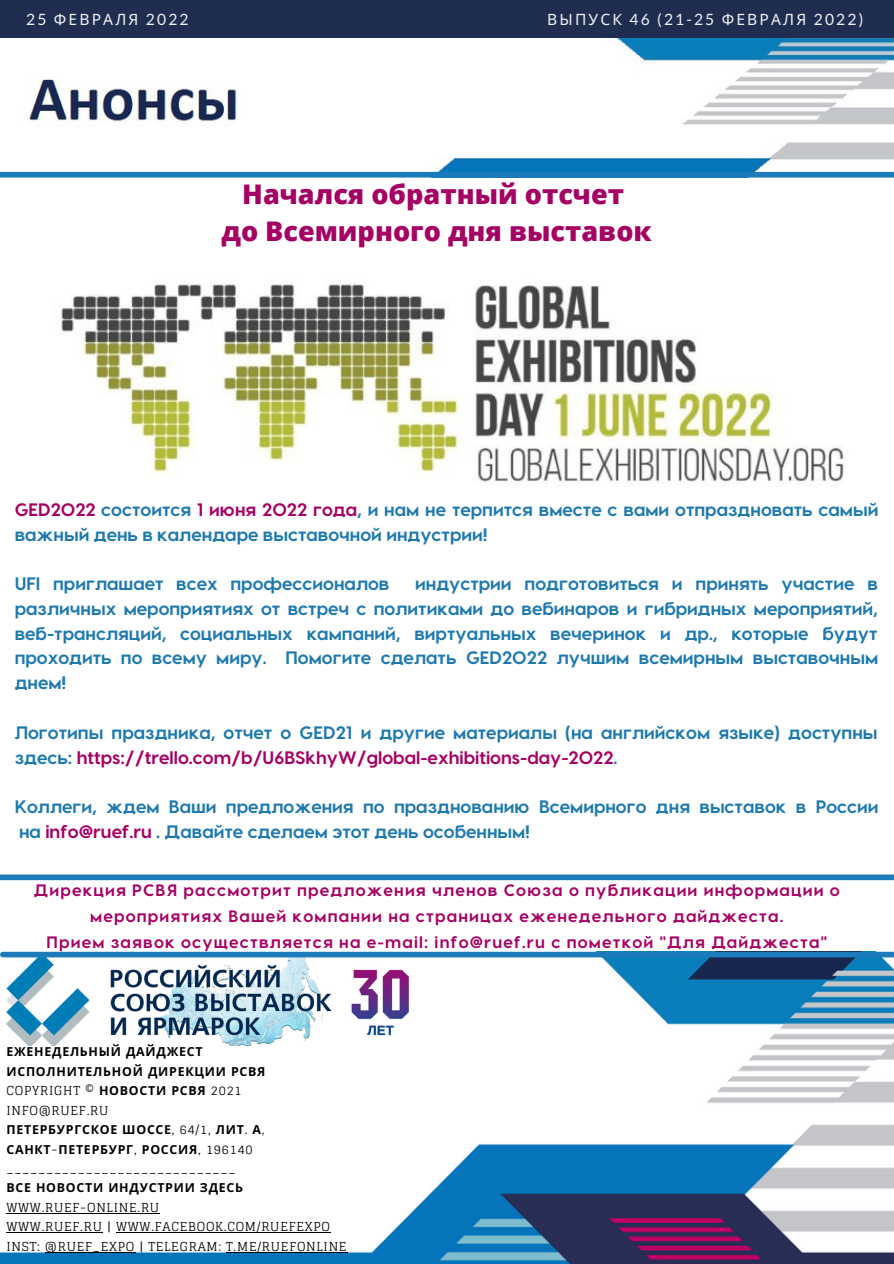
<style>
.page{position:relative;width:894px;height:1264px;background:#fff}
.page>*{position:absolute;margin:0;border:0;box-sizing:border-box;transform-origin:0 0}
.t1{font:800 27px "Open Sans";color:#a50064}
.t2{font:700 18px/24.8px "Visby CF";color:#1e79ae}
.t3{font:700 16.5px/26px "Visby CF";letter-spacing:.07em;color:#a50064;text-align:center}
.t4{font:15.6px "Noto Sans";letter-spacing:.14em;color:#f2f2f2}
.t5{font:12.45px "Glegoo";letter-spacing:.06em;color:#000}
.t6{font:700 12.45px "Noto Sans";letter-spacing:.06em;color:#000}
.s1{font-family:"Lato"}
.s2{color:#a50064}
.s3{font-family:"Noto Sans";font-weight:700}
.s4{font-family:"Glegoo";font-weight:400}
</style>
<div class="page">
<div style="left:0;top:0;width:893px;height:38px;background:#1e2d50"></div>
<img style="left:0;top:951px;width:893px;height:312px">
<img style="left:6px;top:957px;width:402px;height:88px">
<div style="left:3px;top:951px;width:890px;height:6px;background:#1b7bbb"></div>
<div style="left:0;top:874px;width:893px;height:6px;background:#1b7bbb"></div>
<img style="left:4px;top:38px;width:889px;height:140px">
<div style="left:0;top:172px;width:893px;height:5px;background:#1b7bbb"></div>
<hr style="left:6px;top:1212px;width:154px;height:1px;background:#000">
<hr style="left:6px;top:1232px;width:97px;height:1px;background:#000">
<hr style="left:116px;top:1232px;width:215px;height:1px;background:#000">
<hr style="left:45px;top:1251px;width:90px;height:1px;background:#000">
<hr style="left:226px;top:1251px;width:121px;height:1px;background:#000">
<img style="left:61px;top:283px;width:783px;height:202px">
<p class="t4" style="left:26px;top:8px;width:164px"><span class="s1">25</span> ФЕВРАЛЯ <span class="s1">2022</span></p>
<p class="t4" style="left:547px;top:8px;width:317px">ВЫПУСК <span class="s1">46 (21-25</span> ФЕВРАЛЯ <span class="s1">2022)</span></p>
<p class="t1" style="left:242px;top:175px;width:383px">Начался обратный отсчет</p>
<p class="t1" style="left:221px;top:212px;width:432px">до Всемирного дня выставок</p>
<p class="t2" style="left:15px;top:496px;width:865px"><span class="s2">GED2022</span> состоится <span class="s2">1 июня 2022 года</span>, и нам не терпится вместе с вами отпраздновать самый важный день в календаре выставочной индустрии!</p>
<p class="t2" style="left:15px;top:570px;width:376px">UFI приглашает всех профессионалов</p>
<p class="t2" style="left:15px;top:570px;width:864px;text-align:justify;text-indent:400px">индустрии подготовиться и принять участие в различных мероприятиях от встреч с политиками до вебинаров и гибридных мероприятий, веб-трансляций, социальных кампаний, виртуальных вечеринок и др., которые будут проходить по всему миру. Помогите сделать GED2022 лучшим всемирным выставочным днем!</p>
<p class="t2" style="left:15px;top:719px;width:864px">Логотипы праздника, отчет о GED21 и другие материалы (на английском языке) доступны здесь: <span class="s2">https://trello.com/b/U6BSkhyW/global-exhibitions-day-2022</span>.</p>
<p class="t2" style="left:15px;top:793px;width:865px">Коллеги, ждем Ваши предложения по празднованию Всемирного дня выставок в России на <span class="s2">info@ruef.ru</span> . Давайте сделаем этот день особенным!</p>
<p class="t3" style="left:34px;top:876px;width:807px">Дирекция РСВЯ рассмотрит предложения членов Союза о публикации информации о мероприятиях Вашей компании на страницах еженедельного дайджеста.</p>
<p class="t3" style="left:47px;top:928px;width:781px">Прием заявок осуществляется на e-mail: info@ruef.ru с пометкой "Для Дайджеста"</p>
<p class="t6" style="left:6px;top:1043px;width:198px">ЕЖЕНЕДЕЛЬНЫЙ ДАЙДЖЕСТ</p>
<p class="t6" style="left:6px;top:1062px;width:260px">ИСПОЛНИТЕЛЬНОЙ ДИРЕКЦИИ РСВЯ</p>
<p class="t5" style="left:6px;top:1083px;width:237px">COPYRIGHT © <span class="s3">НОВОСТИ РСВЯ</span> 2021</p>
<p class="t5" style="left:6px;top:1103px;width:103px">INFO@RUEF.RU</p>
<p class="t6" style="left:6px;top:1120px;width:260px">ПЕТЕРБУРГСКОЕ ШОССЕ<span class="s4">, 64/1,</span> ЛИТ<span class="s4">.</span> А<span class="s4">,</span></p>
<p class="t6" style="left:6px;top:1140px;width:248px">САНКТ<span class="s4">-</span>ПЕТЕРБУРГ<span class="s4">,</span> РОССИЯ<span class="s4">, 196140</span></p>
<p class="t5" style="left:6px;top:1161px;width:231px">_____________________________</p>
<p class="t6" style="left:6px;top:1178px;width:238px">ВСЕ НОВОСТИ ИНДУСТРИИ ЗДЕСЬ</p>
<p class="t5" style="left:6px;top:1200px;width:154px">WWW.RUEF-ONLINE.RU</p>
<p class="t5" style="left:6px;top:1219px;width:325px">WWW.RUEF.RU | WWW.FACEBOOK.COM/RUEFEXPO</p>
<p class="t5" style="left:6px;top:1238px;width:341px">INST: @RUEF_EXPO | TELEGRAM: T.ME/RUEFONLINE</p>
</div>
